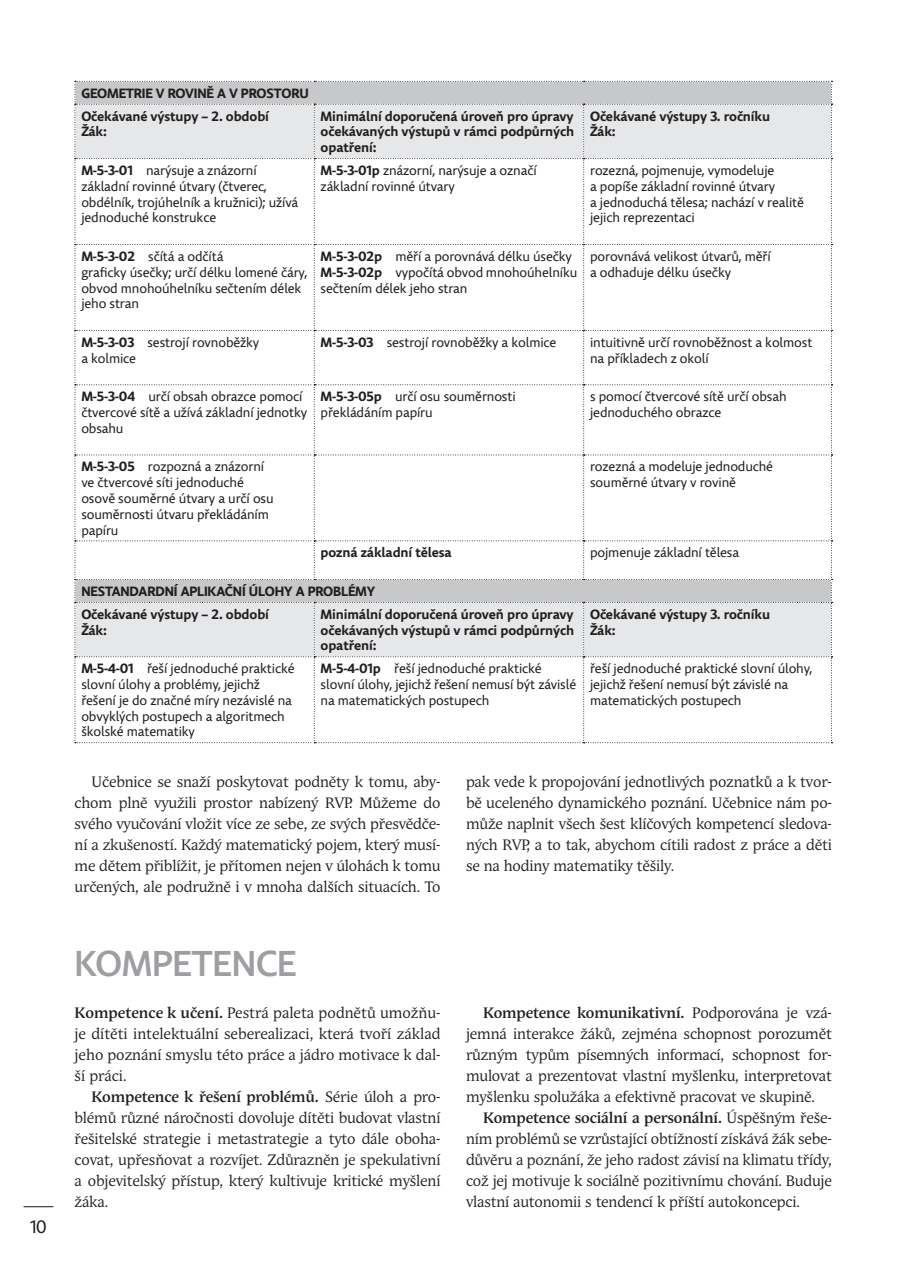
<style>
.page{position:relative;width:898px;height:1268px;background:#fff}
.page>*{position:absolute;margin:0;border:0;box-sizing:border-box;transform-origin:0 0}
.t1{font:500 36px "Comenia Sans";letter-spacing:-.005em;color:#9d9fa2}
.t2{font:18px "Comenia Sans";color:#231f20}
.t3{font:15px/21px "Andulka Book Pro";letter-spacing:-.01em;color:#231f20;text-align:justify}
.t4{font:13.5px/15.8px "Comenia Sans";letter-spacing:-.01em;color:#231f20}
.t5{font:700 13.5px/15.8px "Comenia Sans";letter-spacing:-.01em;color:#231f20}
.s1{font-weight:700}
</style>
<div class="page">
<svg style="left:24px;top:1206px;width:29px;height:1px"></svg>
<svg style="left:75px;top:81px;width:757px;height:662px"></svg>
<p class="t2" style="left:30px;top:1219px;width:18px">10</p>
<p class="t5" style="left:81px;top:83px;width:229px;line-height:22.8px">GEOMETRIE V ROVINĚ A V PROSTORU<br>Očekávané výstupy – 2. období</p>
<p class="t5" style="left:81px;top:125px;width:27px">Žák:</p>
<p class="t5" style="left:320px;top:109px;width:255px;text-align:justify">Minimální doporučená úroveň pro úpravy očekávaných výstupů v rámci podpůrných opatření:</p>
<p class="t5" style="left:590px;top:109px;width:181px">Očekávané výstupy 3. ročníku<br>Žák:</p>
<p class="t4" style="left:81px;top:163px;width:218px"><span class="s1">M-5-3-01</span> narýsuje a znázorní základní rovinné útvary (čtverec, obdélník, trojúhelník a kružnici); užívá jednoduché konstrukce</p>
<p class="t4" style="left:320px;top:163px;width:217px"><span class="s1">M-5-3-01p</span> znázorní, narýsuje a označí základní rovinné útvary</p>
<p class="t4" style="left:590px;top:163px;width:215px">rozezná, pojmenuje, vymodeluje<br>a popíše základní rovinné útvary<br>a jednoduchá tělesa; nachází v realitě jejich reprezentaci</p>
<p class="t4" style="left:81px;top:249px;width:227px"><span class="s1">M-5-3-02</span> sčítá a odčítá<br>graficky úsečky; určí délku lomené čáry, obvod mnohoúhelníku sečtením délek jeho stran</p>
<p class="t4" style="left:320px;top:249px;width:258px"><span class="s1">M-5-3-02p</span> měří a porovnává délku úsečky<br><span class="s1">M-5-3-02p</span> vypočítá obvod mnohoúhelníku sečtením délek jeho stran</p>
<p class="t4" style="left:590px;top:249px;width:182px">porovnává velikost útvarů, měří a odhaduje délku úsečky</p>
<p class="t4" style="left:81px;top:335px;width:179px"><span class="s1">M-5-3-03</span> sestrojí rovnoběžky a kolmice</p>
<p class="t4" style="left:320px;top:335px;width:237px"><span class="s1">M-5-3-03</span> sestrojí rovnoběžky a kolmice</p>
<p class="t4" style="left:590px;top:335px;width:224px">intuitivně určí rovnoběžnost a kolmost na příkladech z okolí</p>
<p class="t4" style="left:81px;top:389px;width:227px"><span class="s1">M-5-3-04</span> určí obsah obrazce pomocí čtvercové sítě a užívá základní jednotky obsahu</p>
<p class="t4" style="left:320px;top:389px;width:196px"><span class="s1">M-5-3-05p</span> určí osu souměrnosti překládáním papíru</p>
<p class="t4" style="left:590px;top:389px;width:198px">s pomocí čtvercové sítě určí obsah jednoduchého obrazce</p>
<p class="t4" style="left:81px;top:460px;width:194px"><span class="s1">M-5-3-05</span> rozpozná a znázorní ve čtvercové síti jednoduché osově souměrné útvary a určí osu souměrnosti útvaru překládáním papíru</p>
<p class="t4" style="left:590px;top:460px;width:184px">rozezná a modeluje jednoduché souměrné útvary v rovině</p>
<p class="t5" style="left:320px;top:545px;width:133px">pozná základní tělesa</p>
<p class="t4" style="left:590px;top:545px;width:151px">pojmenuje základní tělesa</p>
<p class="t5" style="left:81px;top:580px;width:295px;line-height:22.8px">NESTANDARDNÍ APLIKAČNÍ ÚLOHY A PROBLÉMY<br>Očekávané výstupy – 2. období</p>
<p class="t5" style="left:81px;top:623px;width:27px">Žák:</p>
<p class="t5" style="left:320px;top:607px;width:255px;text-align:justify">Minimální doporučená úroveň pro úpravy očekávaných výstupů v rámci podpůrných opatření:</p>
<p class="t5" style="left:590px;top:607px;width:181px">Očekávané výstupy 3. ročníku<br>Žák:</p>
<p class="t4" style="left:81px;top:661px;width:215px"><span class="s1">M-5-4-01</span> řeší jednoduché praktické slovní úlohy a problémy, jejichž řešení je do značné míry nezávislé na obvyklých postupech a algoritmech školské matematiky</p>
<p class="t4" style="left:320px;top:661px;width:257px"><span class="s1">M-5-4-01p</span> řeší jednoduché praktické slovní úlohy, jejichž řešení nemusí být závislé na matematických postupech</p>
<p class="t4" style="left:590px;top:661px;width:224px">řeší jednoduché praktické slovní úlohy, jejichž řešení nemusí být závislé na matematických postupech</p>
<p class="t3" style="left:75px;top:771px;width:367px;text-indent:17px">Učebnice se snaží poskytovat podněty k tomu, aby&shy;chom plně využili prostor nabízený RVP. Můžeme do svého vyučování vložit více ze sebe, ze svých přesvědče&shy;ní a zkušeností. Každý matematický pojem, který musí&shy;me dětem přiblížit, je přítomen nejen v úlohách k tomu určených, ale podružně i v mnoha dalších situacích. To</p>
<p class="t3" style="left:466px;top:771px;width:367px">pak vede k propojování jednotlivých poznatků a k tvor&shy;bě uceleného dynamického poznání. Učebnice nám po&shy;může naplnit všech šest klíčových kompetencí sledova&shy;ných RVP, a to tak, abychom cítili radost z práce a děti se na hodiny matematiky těšily.</p>
<h1 class="t1" style="left:75px;top:948px;width:223px">KOMPETENCE</h1>
<p class="t3" style="left:75px;top:1002px;width:367px"><span class="s1">Kompetence k učení.</span> Pestrá paleta podnětů umožňu&shy;je dítěti intelektuální seberealizaci, která tvoří základ jeho poznání smyslu této práce a jádro motivace k dal&shy;ší práci.</p>
<p class="t3" style="left:75px;top:1086px;width:367px;text-indent:17px"><span class="s1">Kompetence k řešení problémů.</span> Série úloh a pro&shy;blémů různé náročnosti dovoluje dítěti budovat vlastní řešitelské strategie i metastrategie a tyto dále oboha&shy;covat, upřesňovat a rozvíjet. Zdůrazněn je spekulativní a objevitelský přístup, který kultivuje kritické myšlení žáka.</p>
<p class="t3" style="left:466px;top:1002px;width:367px;text-indent:17px"><span class="s1">Kompetence komunikativní.</span> Podporována je vzá&shy;jemná interakce žáků, zejména schopnost porozumět různým typům písemných informací, schopnost for&shy;mulovat a prezentovat vlastní myšlenku, interpretovat myšlenku spolužáka a efektivně pracovat ve skupině.</p>
<p class="t3" style="left:466px;top:1107px;width:367px;text-indent:17px"><span class="s1">Kompetence sociální a personální.</span> Úspěšným řeše&shy;ním problémů se vzrůstající obtížností získává žák sebe&shy;důvěru a poznání, že jeho radost závisí na klimatu třídy, což jej motivuje k sociálně pozitivnímu chování. Buduje vlastní autonomii s tendencí k příští autokoncepci.</p>
</div>
